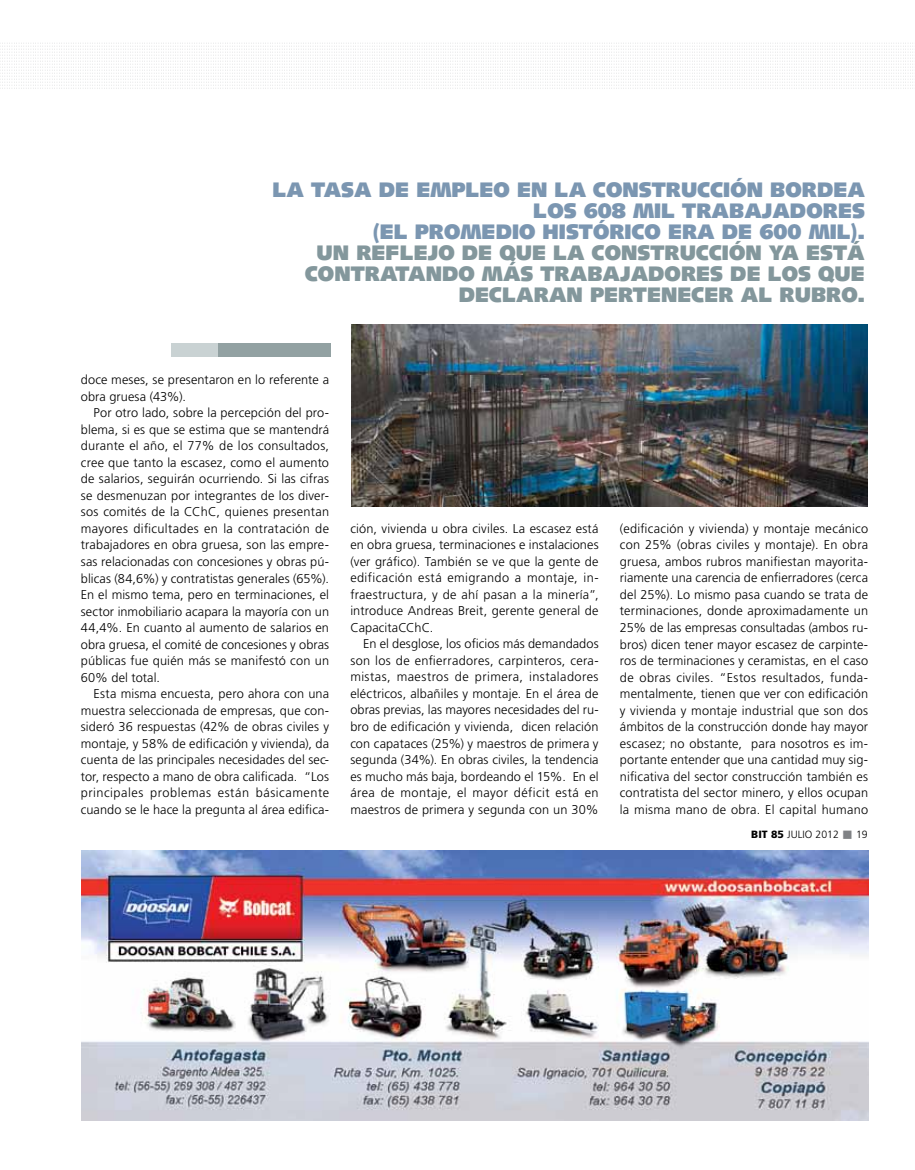
<style>
.page{position:relative;width:915px;height:1170px;background:#fff}
.page>*{position:absolute;margin:0;border:0;box-sizing:border-box;transform-origin:0 0}
.t1{font:900 21px/21px "Syntax";color:#83979c;text-align:right}
.t2{font:900 21px/21px "Syntax";color:#7b96b1;text-align:right}
.t3{font:300 12.75px/16.5px "Frutiger";letter-spacing:.015em;color:#000;text-align:justify}
.t4{font:300 10.5px "Frutiger";letter-spacing:.005em;color:#000}
.s1{font-weight:900}
.s2{color:#808285}
</style>
<div class="page">
<svg style="left:0;top:43px;width:913px;height:46px"></svg>
<div style="left:171px;top:343px;width:159px;height:13px;background:#92a1a2"></div>
<div style="left:171px;top:343px;width:46px;height:13px;background:#c9d2d3"></div>
<img style="left:351px;top:324px;width:515px;height:182px">
<img style="left:82px;top:850px;width:786px;height:270px">
<h1 class="t2" style="left:272px;top:180px;width:593px">LA TASA DE EMPLEO EN LA CONSTRUCCIÓN BORDEA<br>LOS 608 MIL TRABAJADORES<br>(EL PROMEDIO HISTÓRICO ERA DE 600 MIL).</h1>
<h1 class="t1" style="left:305px;top:243px;width:561px">UN REFLEJO DE QUE LA CONSTRUCCIÓN YA ESTÁ<br>CONTRATANDO MÁS TRABAJADORES DE LOS QUE<br>DECLARAN PERTENECER AL RUBRO.</h1>
<p class="t3" style="left:81px;top:371px;width:249px">doce meses, se presentaron en lo referente a obra gruesa (43%).</p>
<p class="t3" style="left:81px;top:404px;width:250px;text-indent:13px">Por otro lado, sobre la percepción del pro&shy;blema, si es que se estima que se mantendrá durante el año, el 77% de los consultados, cree que tanto la escasez, como el aumento de salarios, seguirán ocurriendo. Si las cifras se desmenuzan por integrantes de los diver&shy;sos comités de la CChC, quienes presentan mayores dificultades en la contratación de trabajadores en obra gruesa, son las empre&shy;sas relacionadas con concesiones y obras pú&shy;blicas (84,6%) y contratistas generales (65%).<br>En el mismo tema, pero en terminaciones, el sector inmobiliario acapara la mayoría con un 44,4%. En cuanto al aumento de salarios en obra gruesa, el comité de concesiones y obras públicas fue quién más se manifestó con un 60% del total.</p>
<p class="t3" style="left:81px;top:685px;width:250px;text-indent:13px">Esta misma encuesta, pero ahora con una muestra seleccionada de empresas, que con&shy;sideró 36 respuestas (42% de obras civiles y montaje, y 58% de edificación y vivienda), da cuenta de las principales necesidades del sec&shy;tor, respecto a mano de obra calificada. “Los principales problemas están básicamente cuando se le hace la pregunta al área edifica-</p>
<p class="t3" style="left:350px;top:520px;width:250px">ción, vivienda u obra civiles. La escasez está en obra gruesa, terminaciones e instalaciones (ver gráfico). También se ve que la gente de edificación está emigrando a montaje, in&shy;fraestructura, y de ahí pasan a la minería”, introduce Andreas Breit, gerente general de CapacitaCChC.</p>
<p class="t3" style="left:350px;top:635px;width:250px;text-indent:13px">En el desglose, los oficios más demandados son los de enfierradores, carpinteros, cera&shy;mistas, maestros de primera, instaladores eléctricos, albañiles y montaje. En el área de obras previas, las mayores necesidades del ru&shy;bro de edificación y vivienda, dicen relación con capataces (25%) y maestros de primera y segunda (34%). En obras civiles, la tendencia es mucho más baja, bordeando el 15%. En el área de montaje, el mayor déficit está en maestros de primera y segunda con un 30%</p>
<p class="t3" style="left:619px;top:520px;width:250px">(edificación y vivienda) y montaje mecánico con 25% (obras civiles y montaje). En obra gruesa, ambos rubros manifiestan mayorita&shy;riamente una carencia de enfierradores (cerca del 25%). Lo mismo pasa cuando se trata de terminaciones, donde aproximadamente un 25% de las empresas consultadas (ambos ru&shy;bros) dicen tener mayor escasez de carpinte&shy;ros de terminaciones y ceramistas, en el caso de obras civiles. “Estos resultados, funda&shy;mentalmente, tienen que ver con edificación y vivienda y montaje industrial que son dos ámbitos de la construcción donde hay mayor escasez; no obstante, para nosotros es im&shy;portante entender que una cantidad muy sig&shy;nificativa del sector construcción también es contratista del sector minero, y ellos ocupan la misma mano de obra. El capital humano</p>
<p class="t4" style="left:751px;top:828px;width:118px"><span class="s1">BIT 85</span> julio 2012 <span class="s2">■</span> 19</p>
</div>
